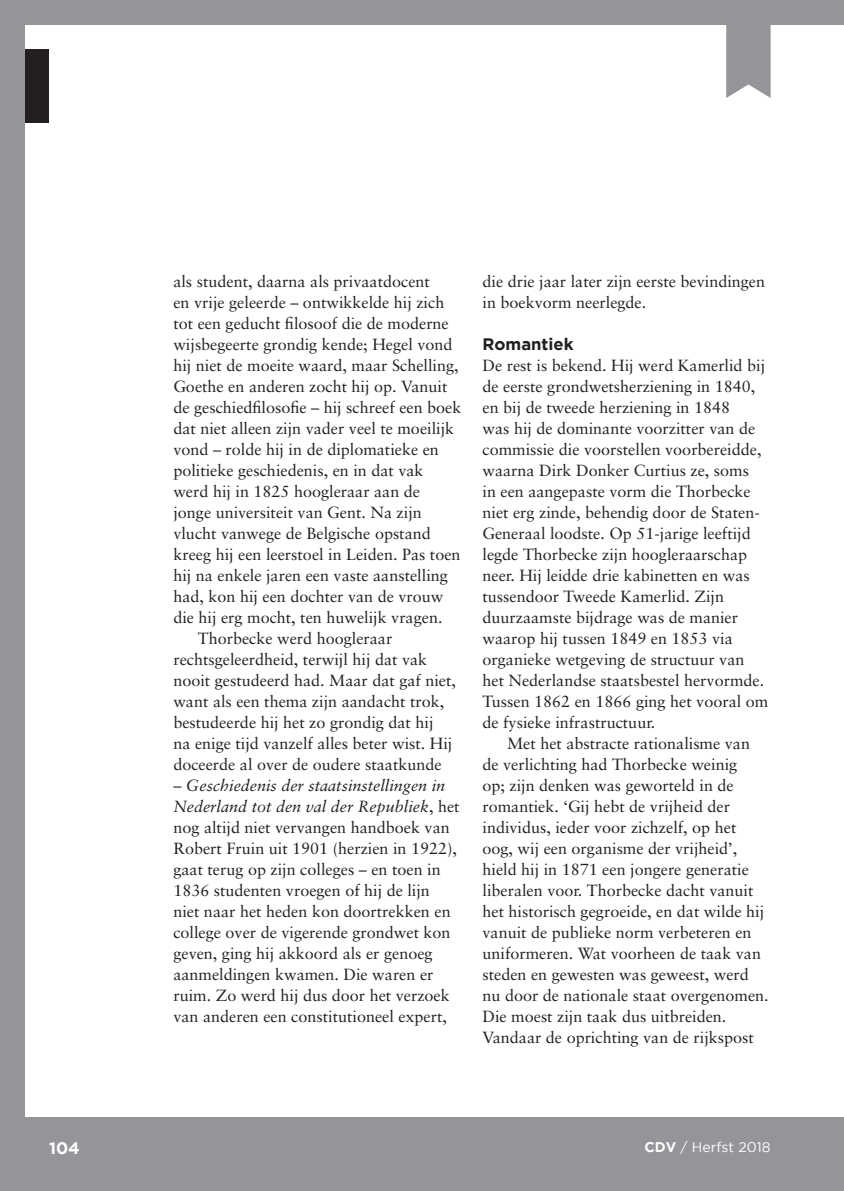
<style>
.page{position:relative;width:844px;height:1191px;background:#fff}
.page>*{position:absolute;margin:0;border:0;box-sizing:border-box;transform-origin:0 0}
.t1{font:700 16.62px "Gotham";color:#231f20}
.t2{font:700 16.62px "Gotham";color:#fff}
.t3{font:16.1px/21px "Sabon LT";color:#231f20}
.t4{font:14px "Gotham";color:#fff}
.s1{font-style:italic}
.s2{font-weight:700}
</style>
<div class="page">
<svg style="left:726px;top:24px;width:44px;height:74px;background:#9d9fa2"></svg>
<div style="left:0;top:49px;width:49px;height:73px;background:#231f20"></div>
<div style="left:0;top:1117px;width:843px;height:74px;background:#939598"></div>
<div style="left:0;top:0;width:843px;height:24px;background:#939598"></div>
<div style="left:0;top:0;width:24px;height:1191px;background:#939598"></div>
<p class="t3" style="left:173px;top:271px;width:258px">als student, daarna als privaatdocent</p>
<p class="t3" style="left:173px;top:292px;width:272px">en vrije geleerde – ontwikkelde hij zich</p>
<p class="t3" style="left:173px;top:313px;width:277px">tot een geducht filosoof die de moderne</p>
<p class="t3" style="left:173px;top:334px;width:280px">wijsbegeerte grondig kende; Hegel vond</p>
<p class="t3" style="left:173px;top:355px;width:287px">hij niet de moeite waard, maar Schelling,</p>
<p class="t3" style="left:173px;top:376px;width:275px">Goethe en anderen zocht hij op. Vanuit</p>
<p class="t3" style="left:173px;top:397px;width:289px">de geschiedfilosofie – hij schreef een boek</p>
<p class="t3" style="left:173px;top:418px;width:282px">dat niet alleen zijn vader veel te moeilijk</p>
<p class="t3" style="left:173px;top:439px;width:267px">vond – rolde hij in de diplomatieke en</p>
<p class="t3" style="left:173px;top:460px;width:252px">politieke geschiedenis, en in dat vak</p>
<p class="t3" style="left:173px;top:481px;width:248px">werd hij in 1825 hoogleraar aan de</p>
<p class="t3" style="left:173px;top:502px;width:250px">jonge universiteit van Gent. Na zijn</p>
<p class="t3" style="left:173px;top:523px;width:259px">vlucht vanwege de Belgische opstand</p>
<p class="t3" style="left:173px;top:544px;width:288px">kreeg hij een leerstoel in Leiden. Pas toen</p>
<p class="t3" style="left:173px;top:565px;width:276px">hij na enkele jaren een vaste aanstelling</p>
<p class="t3" style="left:173px;top:586px;width:271px">had, kon hij een dochter van de vrouw</p>
<p class="t3" style="left:173px;top:607px;width:270px">die hij erg mocht, ten huwelijk vragen.</p>
<p class="t3" style="left:198px;top:628px;width:196px">Thorbecke werd hoogleraar</p>
<p class="t3" style="left:173px;top:649px;width:255px">rechtsgeleerdheid, terwijl hij dat vak</p>
<p class="t3" style="left:173px;top:670px;width:284px">nooit gestudeerd had. Maar dat gaf niet,</p>
<p class="t3" style="left:173px;top:691px;width:272px">want als een thema zijn aandacht trok,</p>
<p class="t3" style="left:173px;top:712px;width:261px">bestudeerde hij het zo grondig dat hij</p>
<p class="t3" style="left:173px;top:733px;width:280px">na enige tijd vanzelf alles beter wist. Hij</p>
<p class="t3" style="left:173px;top:754px;width:270px">doceerde al over de oudere staatkunde</p>
<p class="t3" style="left:173px;top:775px;width:288px">– <span class="s1">Geschiedenis der staatsinstellingen in Nederland tot den val der Republiek</span>, het nog altijd niet vervangen handboek van Robert Fruin uit 1901 (herzien in 1922), gaat terug op zijn colleges – en toen in 1836 studenten vroegen of hij de lijn niet naar het heden kon doortrekken en college over de vigerende grondwet kon geven, ging hij akkoord als er genoeg aanmeldingen kwamen. Die waren er ruim. Zo werd hij dus door het verzoek van anderen een constitutioneel expert,</p>
<p class="t3" style="left:482px;top:271px;width:284px">die drie jaar later zijn eerste bevindingen in boekvorm neerlegde.</p>
<p class="t1" style="left:482px;top:335px;width:93px">Romantiek</p>
<p class="t3" style="left:482px;top:355px;width:287px">De rest is bekend. Hij werd Kamerlid bij de eerste grondwetsherziening in 1840, en bij de tweede herziening in 1848<br>was hij de dominante voorzitter van de commissie die voorstellen voorbereidde, waarna Dirk Donker Curtius ze, soms<br>in een aangepaste vorm die Thorbecke niet erg zinde, behendig door de Staten-Generaal loodste. Op 51-jarige leeftijd legde Thorbecke zijn hoogleraarschap neer. Hij leidde drie kabinetten en was tussendoor Tweede Kamerlid. Zijn duurzaamste bijdrage was de manier waarop hij tussen 1849 en 1853 via organieke wetgeving de structuur van het Nederlandse staatsbestel hervormde.<br>Tussen 1862 en 1866 ging het vooral om de fysieke infrastructuur.</p>
<p class="t3" style="left:482px;top:733px;width:288px;text-indent:25px">Met het abstracte rationalisme van de verlichting had Thorbecke weinig<br>op; zijn denken was geworteld in de romantiek. ‘Gij hebt de vrijheid der individus, ieder voor zichzelf, op het oog, wij een organisme der vrijheid’, hield hij in 1871 een jongere generatie liberalen voor. Thorbecke dacht vanuit het historisch gegroeide, en dat wilde hij vanuit de publieke norm verbeteren en uniformeren. Wat voorheen de taak van steden en gewesten was geweest, werd nu door de nationale staat overgenomen.<br>Die moest zijn taak dus uitbreiden.<br>Vandaar de oprichting van de rijkspost</p>
<p class="t2" style="left:49px;top:1138px;width:32px">104</p>
<p class="t4" style="left:644px;top:1138px;width:128px"><span class="s2">CDV</span> / Herfst 2018</p>
</div>
